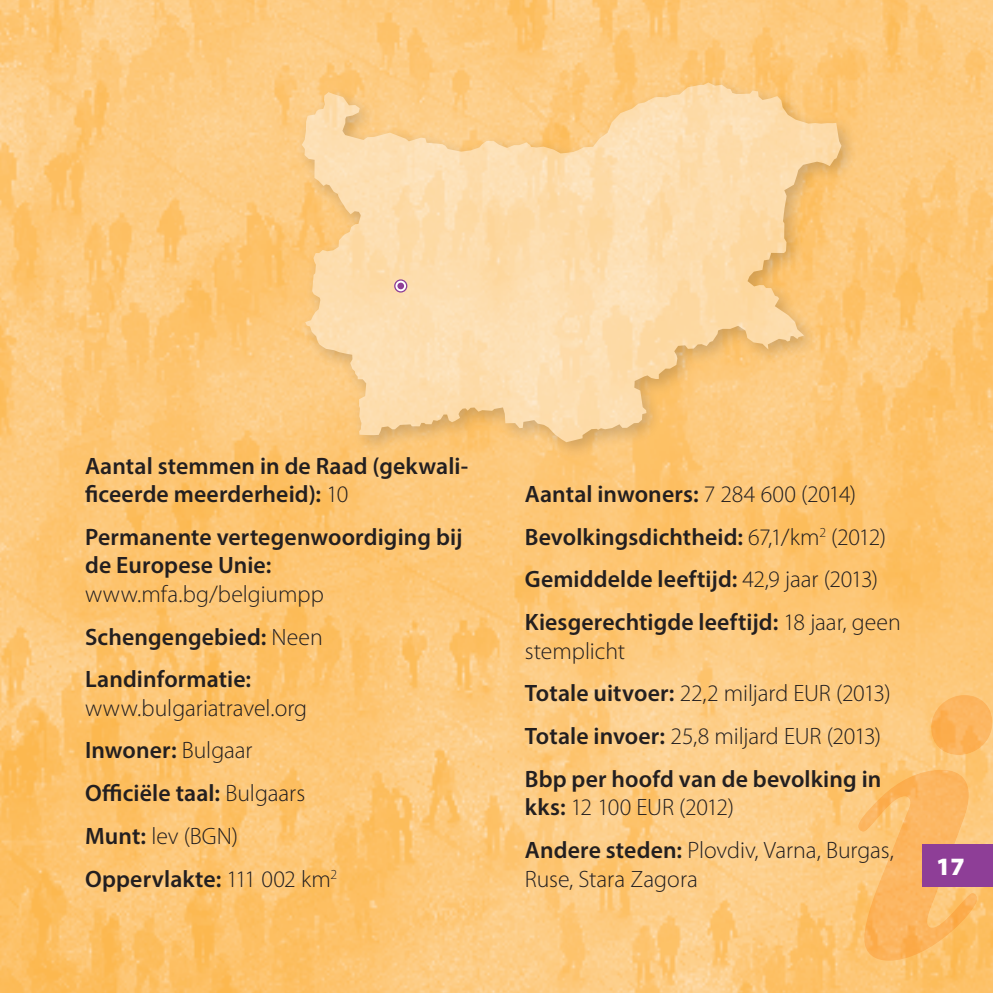
<style>
.page{position:relative;width:993px;height:993px;background:#fff}
.page>*{position:absolute;margin:0;border:0;box-sizing:border-box;transform-origin:0 0}
.t1{font:900 25px "Myriad Pro";color:#fff}
.body_nested{font:600 23.75px/28.5px "Myriad Pro";letter-spacing:.005em;color:#231f20}
.body_nested-2{font:300 23.75px/28.5px "Myriad Pro";letter-spacing:-.005em;color:#231f20}
.s1{font-weight:300}
.s2{font-weight:600}
</style>
<div class="page">
<img style="left:0;top:0;width:992px;height:992px">
<img style="left:857px;top:694px;width:135px;height:266px">
<div style="left:921px;top:843px;width:71px;height:43px;background:#8e3e97"></div>
<div style="left:294px;top:75px;width:564px;height:385px;background:#231f20;opacity:.5"></div>
<svg style="left:301px;top:82px;width:540px;height:360px"></svg>
<svg style="left:394px;top:280px;width:12px;height:12px"></svg>
<div style="left:394px;top:279px;width:13px;height:13px;border:1px solid #8e3e97;border-radius:50%"></div>
<div style="left:397px;top:282px;width:7px;height:7px;background:#8e3e97;border-radius:50%"></div>
<p class="body_nested" style="left:85px;top:450px;width:384px">Aantal stemmen in de Raad (gekwali&shy;ficeerde meerderheid): <span class="s1">10</span></p>
<p class="body_nested" style="left:85px;top:521px;width:379px">Permanente vertegenwoordiging bij de Europese Unie: <span class="s1">www.mfa.bg/belgiumpp</span></p>
<p class="body_nested" style="left:85px;top:621px;width:239px">Schengengebied: <span class="s1">Neen</span></p>
<p class="body_nested-2" style="left:85px;top:665px;width:223px"><span class="s2">Landinformatie: </span>www.bulgariatravel.org</p>
<p class="body_nested" style="left:85px;top:735px;width:169px">Inwoner: <span class="s1">Bulgaar</span></p>
<p class="body_nested" style="left:85px;top:778px;width:221px">Officiële taal: <span class="s1">Bulgaars</span></p>
<p class="body_nested-2" style="left:85px;top:821px;width:154px"><span class="s2">Munt:</span> lev (BGN)</p>
<p class="body_nested" style="left:85px;top:863px;width:254px">Oppervlakte: <span class="s1">111 002 km</span><sup>2</sup></p>
<p class="body_nested" style="left:524px;top:479px;width:333px">Aantal inwoners: <span class="s1">7 284 600 (2014)</span></p>
<p class="body_nested" style="left:524px;top:521px;width:362px">Bevolkingsdichtheid: <span class="s1">67,1/km</span><sup>2</sup> <span class="s1">(2012)</span></p>
<p class="body_nested" style="left:524px;top:564px;width:355px">Gemiddelde leeftijd: <span class="s1">42,9 jaar (2013)</span></p>
<p class="body_nested" style="left:524px;top:607px;width:377px">Kiesgerechtigde leeftijd: <span class="s1">18 jaar, geen stemplicht</span></p>
<p class="body_nested-2" style="left:524px;top:679px;width:367px"><span class="s2">Totale uitvoer:</span> 22,2 miljard EUR (2013)</p>
<p class="body_nested-2" style="left:524px;top:722px;width:358px"><span class="s2">Totale invoer:</span> 25,8 miljard EUR (2013)</p>
<p class="body_nested" style="left:524px;top:763px;width:358px">Bbp per hoofd van de bevolking in kks: <span class="s1">12 100 EUR (2012)</span></p>
<p class="body_nested-2" style="left:524px;top:836px;width:370px"><span class="s2">Andere steden:</span> Plovdiv, Varna, Burgas,<br>Ruse, Stara Zagora</p>
<p class="t1" style="left:935px;top:851px;width:30px">17</p>
</div>
